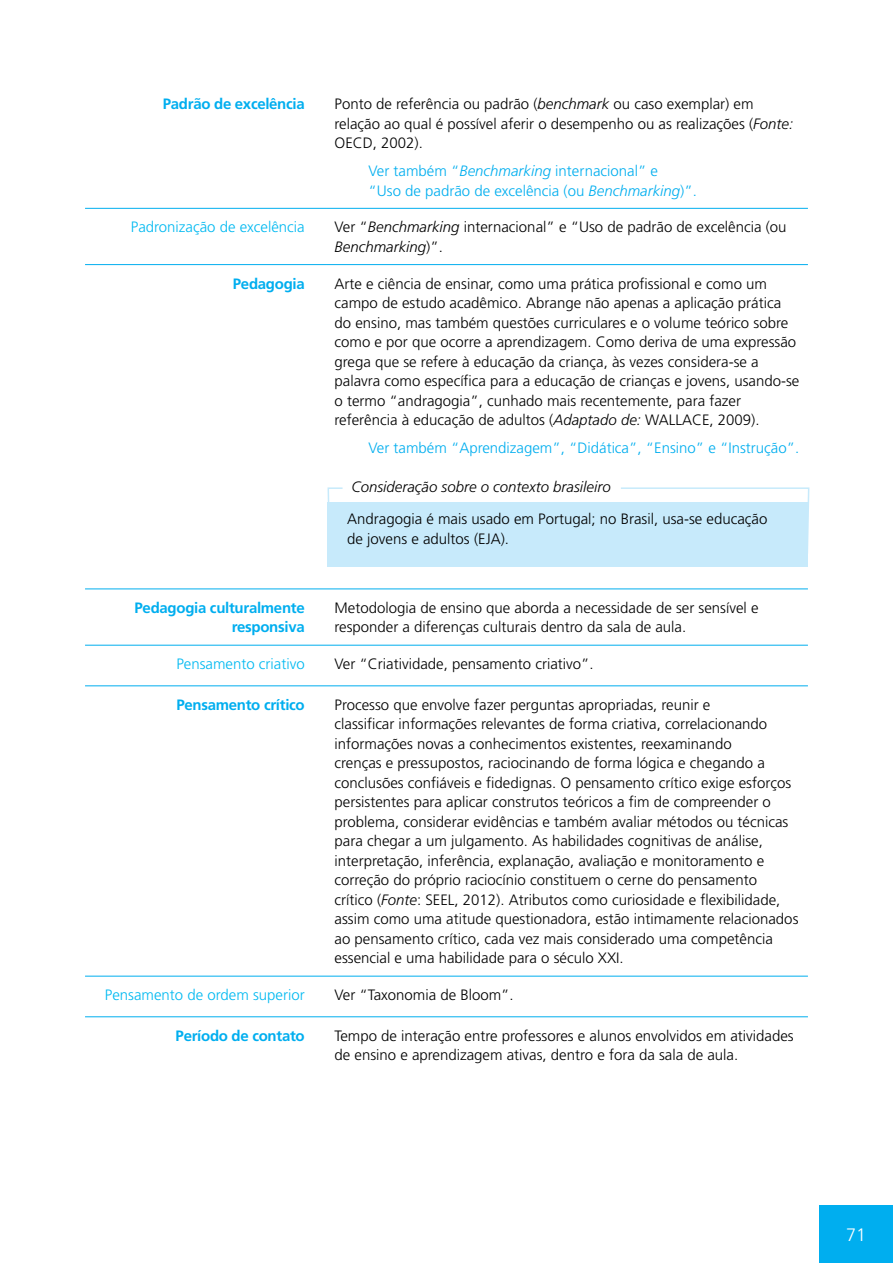
<style>
.page{position:relative;width:893px;height:1263px;background:#fff}
.page>*{position:absolute;margin:0;border:0;box-sizing:border-box;transform-origin:0 0}
.t1{font:300 18px "Frutiger";color:#fff}
.t2{font:300 15px/19.5px "Frutiger";color:#000}
.t3{font:300 15px/19.5px "Frutiger";color:#00aeef}
.t4{font:700 15px/19.5px "Frutiger";letter-spacing:-.02em;color:#00aeef;text-align:right}
.t5{font:300 15px "Frutiger";color:#00b9f1}
.t6{font:italic 300 15px "Frutiger";color:#000}
.s1{font-style:italic}
</style>
<div class="page">
<div style="left:819px;top:1205px;width:74px;height:58px;background:#00aeef"></div>
<hr style="left:85px;top:208px;width:241px;height:1px;background:#00aeef">
<hr style="left:326px;top:208px;width:482px;height:1px;background:#00aeef">
<hr style="left:85px;top:264px;width:241px;height:1px;background:#00aeef">
<hr style="left:326px;top:264px;width:482px;height:1px;background:#00aeef">
<hr style="left:85px;top:589px;width:241px;height:1px;background:#00aeef">
<hr style="left:326px;top:589px;width:482px;height:1px;background:#00aeef">
<hr style="left:85px;top:645px;width:241px;height:1px;background:#00aeef">
<hr style="left:326px;top:645px;width:482px;height:1px;background:#00aeef">
<hr style="left:85px;top:686px;width:241px;height:1px;background:#00aeef">
<hr style="left:326px;top:686px;width:482px;height:1px;background:#00aeef">
<hr style="left:85px;top:976px;width:241px;height:1px;background:#00aeef">
<hr style="left:326px;top:976px;width:482px;height:1px;background:#00aeef">
<hr style="left:85px;top:1016px;width:241px;height:1px;background:#00aeef">
<hr style="left:326px;top:1016px;width:482px;height:1px;background:#00aeef">
<div style="left:327px;top:502px;width:481px;height:64px;background:#c7eafb"></div>
<svg style="left:327px;top:487px;width:16px;height:15px"></svg>
<svg style="left:621px;top:487px;width:189px;height:62px"></svg>
<p class="t4" style="left:163px;top:94px;width:143px">Padrão de excelência</p>
<p class="t2" style="left:334px;top:94px;width:460px">Ponto de referência ou padrão (<span class="s1">benchmark</span> ou caso exemplar) em relação ao qual é possível aferir o desempenho ou as realizações (<span class="s1">Fonte:<br></span>OECD, 2002).</p>
<p class="t3" style="left:369px;top:161px;width:330px">Ver também “<span class="s1">Benchmarking</span> internacional” e<br>“Uso de padrão de excelência (ou <span class="s1">Benchmarking</span>)”.</p>
<p class="t5" style="left:131px;top:219px;width:175px">Padronização de excelência</p>
<p class="t2" style="left:334px;top:218px;width:454px">Ver “<span class="s1">Benchmarking</span> internacional” e “Uso de padrão de excelência (ou<br><span class="s1">Benchmarking</span>)”.</p>
<p class="t4" style="left:233px;top:274px;width:73px">Pedagogia</p>
<p class="t2" style="left:334px;top:274px;width:466px">Arte e ciência de ensinar, como uma prática profissional e como um campo de estudo acadêmico. Abrange não apenas a aplicação prática do ensino, mas também questões curriculares e o volume teórico sobre como e por que ocorre a aprendizagem. Como deriva de uma expressão grega que se refere à educação da criança, às vezes considera-se a palavra como específica para a educação de crianças e jovens, usando-se o termo “andragogia”, cunhado mais recentemente, para fazer referência à educação de adultos (<span class="s1">Adaptado de:</span> WALLACE, 2009).</p>
<p class="t3" style="left:369px;top:438px;width:432px">Ver também “Aprendizagem”, “Didática”, “Ensino” e “Instrução”.</p>
<p class="t6" style="left:351px;top:478px;width:261px">Consideração sobre o contexto brasileiro</p>
<p class="t2" style="left:347px;top:510px;width:422px">Andragogia é mais usado em Portugal; no Brasil, usa-se educação de jovens e adultos (EJA).</p>
<p class="t4" style="left:135px;top:598px;width:172px">Pedagogia culturalmente responsiva</p>
<p class="t2" style="left:334px;top:598px;width:426px">Metodologia de ensino que aborda a necessidade de ser sensível e responder a diferenças culturais dentro da sala de aula.</p>
<p class="t5" style="left:176px;top:655px;width:130px">Pensamento criativo</p>
<p class="t2" style="left:334px;top:654px;width:261px">Ver “Criatividade, pensamento criativo”.</p>
<p class="t4" style="left:176px;top:695px;width:130px">Pensamento crítico</p>
<p class="t2" style="left:334px;top:695px;width:465px">Processo que envolve fazer perguntas apropriadas, reunir e<br>classificar informações relevantes de forma criativa, correlacionando informações novas a conhecimentos existentes, reexaminando<br>crenças e pressupostos, raciocinando de forma lógica e chegando a conclusões confiáveis e fidedignas. O pensamento crítico exige esforços persistentes para aplicar construtos teóricos a fim de compreender o problema, considerar evidências e também avaliar métodos ou técnicas para chegar a um julgamento. As habilidades cognitivas de análise, interpretação, inferência, explanação, avaliação e monitoramento e correção do próprio raciocínio constituem o cerne do pensamento crítico (<span class="s1">Fonte</span>: SEEL, 2012). Atributos como curiosidade e flexibilidade, assim como uma atitude questionadora, estão intimamente relacionados ao pensamento crítico, cada vez mais considerado uma competência essencial e uma habilidade para o século XXI.</p>
<p class="t5" style="left:105px;top:986px;width:201px">Pensamento de ordem superior</p>
<p class="t2" style="left:334px;top:985px;width:181px">Ver “Taxonomia de Bloom”.</p>
<p class="t4" style="left:176px;top:1026px;width:131px">Período de contato</p>
<p class="t2" style="left:334px;top:1026px;width:461px">Tempo de interação entre professores e alunos envolvidos em atividades de ensino e aprendizagem ativas, dentro e fora da sala de aula.</p>
<p class="t1" style="left:846px;top:1224px;width:22px">71</p>
</div>
